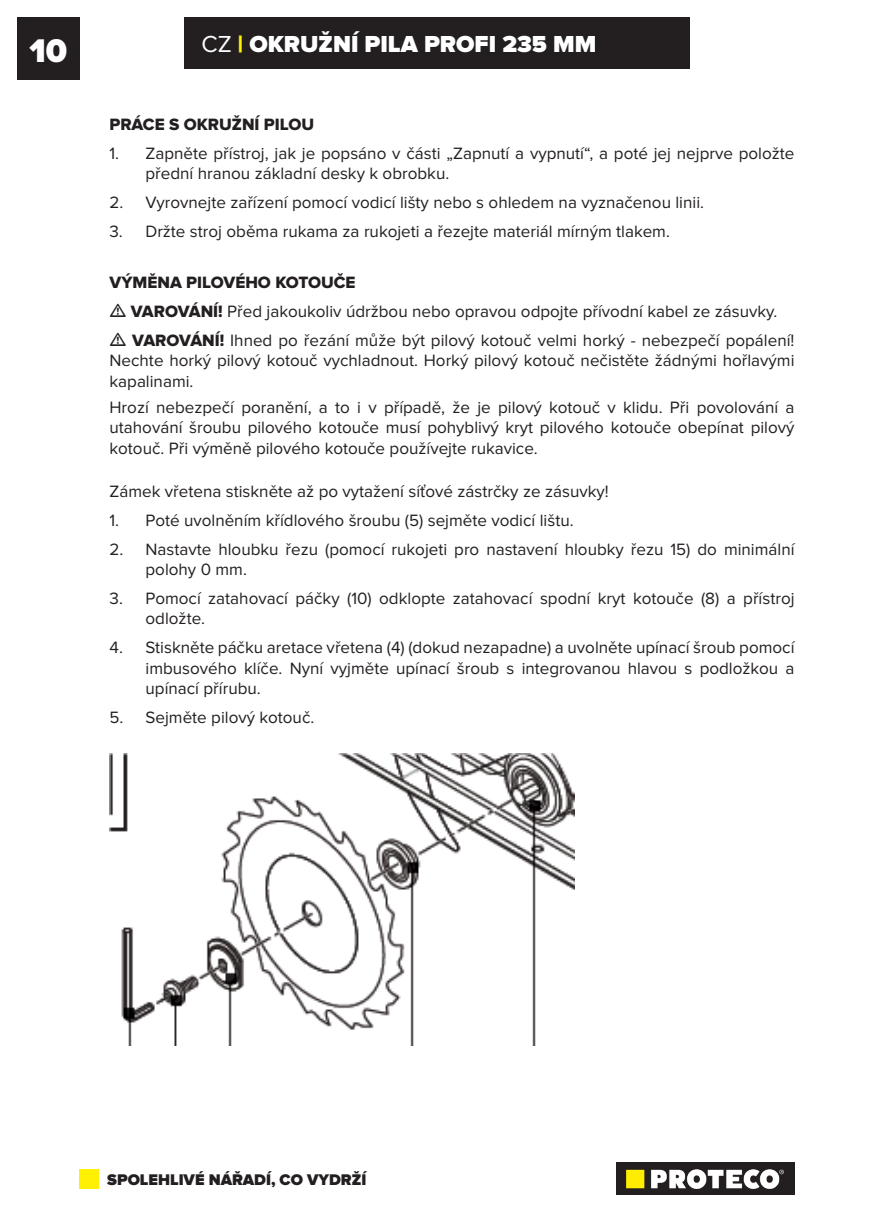
<style>
.page{position:relative;width:874px;height:1225px;background:#fff}
.page>*{position:absolute;margin:0;border:0;box-sizing:border-box;transform-origin:0 0}
.t1{font:900 34px "Proxima Nova";color:#fff}
.t2{font:900 24px "Proxima Nova";color:#fff}
.t3{font:17px/20.4px "Proxima Nova";color:#231f20}
.t4{font:17px "Proxima Nova Extrabld";color:#231f20}
.t5{font:900 16px "Proxima Nova";color:#231f20}
.s1{font-weight:400}
.s2{color:#fff101}
.s3{font-family:"Proxima Nova Extrabld"}
</style>
<div class="page">
<div style="left:17px;top:17px;width:62px;height:62px;background:#231f20"></div>
<img style="left:616px;top:1162px;width:178px;height:33px">
<div style="left:79px;top:1169px;width:20px;height:19px;background:#fff101"></div>
<div style="left:184px;top:17px;width:505px;height:51px;background:#231f20"></div>
<img style="left:109px;top:754px;width:465px;height:292px">
<h1 class="t1" style="left:29px;top:31px;width:39px">10</h1>
<h2 class="t2" style="left:201px;top:30px;width:396px"><span class="s1">CZ</span> <span class="s2">|</span> OKRUŽNÍ PILA PROFI 235 MM</h2>
<p class="t4" style="left:109px;top:114px;width:206px">PRÁCE S OKRUŽNÍ PILOU</p>
<p class="t3" style="left:145px;top:143px;width:650px;text-indent:-36px">1. Zapněte přístroj, jak je popsáno v části „Zapnutí a vypnutí“, a poté jej nejprve položte přední hranou základní desky k obrobku.</p>
<p class="t3" style="left:109px;top:193px;width:596px">2. Vyrovnejte zařízení pomocí vodicí lišty nebo s ohledem na vyznačenou linii.</p>
<p class="t3" style="left:109px;top:222px;width:561px">3. Držte stroj oběma rukama za rukojeti a řezejte materiál mírným tlakem.</p>
<p class="t4" style="left:109px;top:273px;width:247px">VÝMĚNA PILOVÉHO KOTOUČE</p>
<p class="t3" style="left:131px;top:302px;width:647px"><span class="s3">VAROVÁNÍ!</span> Před jakoukoliv údržbou nebo opravou odpojte přívodní kabel ze zásuvky.</p>
<p class="t3" style="left:109px;top:331px;width:686px;text-align:justify;text-indent:23px"><span class="s3">VAROVÁNÍ!</span> Ihned po řezání může být pilový kotouč velmi horký - nebezpečí popálení!<br>Nechte horký pilový kotouč vychladnout. Horký pilový kotouč nečistěte žádnými hořlavými kapalinami.</p>
<p class="t3" style="left:109px;top:398px;width:686px;text-align:justify">Hrozí nebezpečí poranění, a to i v případě, že je pilový kotouč v klidu. Při povolování a utahování šroubu pilového kotouče musí pohyblivý kryt pilového kotouče obepínat pilový kotouč. Při výměně pilového kotouče používejte rukavice.</p>
<p class="t3" style="left:109px;top:482px;width:500px">Zámek vřetena stiskněte až po vytažení síťové zástrčky ze zásuvky!</p>
<p class="t3" style="left:109px;top:510px;width:465px">1. Poté uvolněním křídlového šroubu (5) sejměte vodicí lištu.</p>
<p class="t3" style="left:145px;top:539px;width:650px;text-indent:-36px">2. Nastavte hloubku řezu (pomocí rukojeti pro nastavení hloubky řezu 15) do minimální polohy 0 mm.</p>
<p class="t3" style="left:145px;top:589px;width:650px;text-indent:-36px">3. Pomocí zatahovací páčky (10) odklopte zatahovací spodní kryt kotouče (8) a přístroj odložte.</p>
<p class="t3" style="left:145px;top:638px;width:650px;text-align:justify;text-indent:-36px">4. Stiskněte páčku aretace vřetena (4) (dokud nezapadne) a uvolněte upínací šroub pomocí imbusového klíče. Nyní vyjměte upínací šroub s integrovanou hlavou s podložkou a upínací přírubu.</p>
<p class="t3" style="left:109px;top:708px;width:206px">5. Sejměte pilový kotouč.</p>
<p class="t5" style="left:107px;top:1170px;width:260px">SPOLEHLIVÉ NÁŘADÍ, CO VYDRŽÍ</p>
</div>
